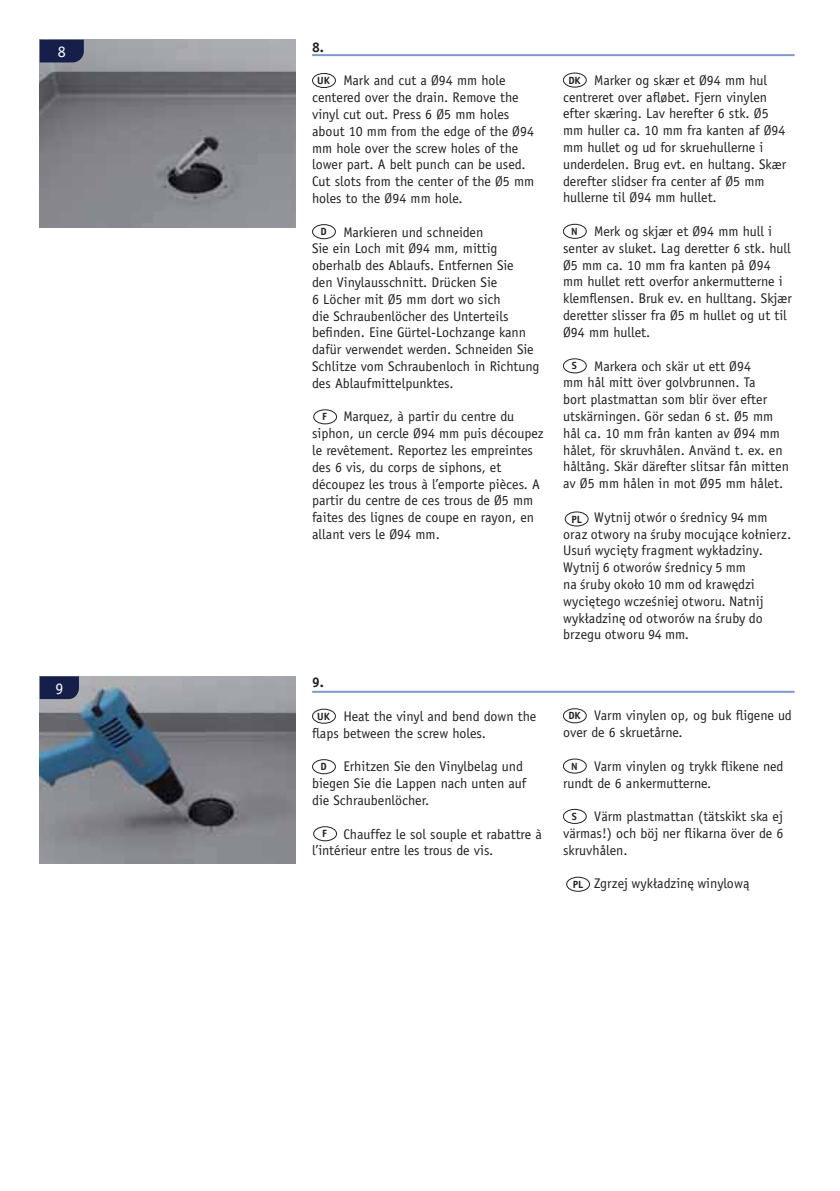
<style>
.page{position:relative;width:840px;height:1191px;background:#fff}
.page>*{position:absolute;margin:0;border:0;box-sizing:border-box;transform-origin:0 0}
.t1{font:16px "Officina Sans";color:#fff}
.t2{font:14px/16.8px "Officina Sans";color:#231f20}
.t3{font:14px/16.8px "Officina Sans Book ITC";color:#231f20}
.t4{font:700 14px "Officina Sans";color:#231f20}
.t5{font:700 10.4px "Officina Sans";color:#231f20}
</style>
<div class="page">
<hr style="left:312px;top:691px;width:482px;height:2px;background:#8198cd">
<img style="left:40px;top:676px;width:255px;height:187px">
<svg style="left:40px;top:676px;width:39px;height:23px"></svg>
<div style="left:312px;top:709px;width:23px;height:14px;border:1px solid #231f20;border-radius:50%"></div>
<div style="left:312px;top:759px;width:23px;height:15px;border:1px solid #231f20;border-radius:50%"></div>
<div style="left:313px;top:826px;width:24px;height:15px;border:1px solid #231f20;border-radius:50%"></div>
<div style="left:562px;top:708px;width:24px;height:15px;border:1px solid #231f20;border-radius:50%"></div>
<div style="left:562px;top:758px;width:24px;height:15px;border:1px solid #231f20;border-radius:50%"></div>
<div style="left:562px;top:809px;width:24px;height:15px;border:1px solid #231f20;border-radius:50%"></div>
<hr style="left:312px;top:54px;width:482px;height:2px;background:#8198cd">
<img style="left:40px;top:40px;width:255px;height:187px">
<svg style="left:40px;top:40px;width:44px;height:22px"></svg>
<div style="left:312px;top:73px;width:23px;height:15px;border:1px solid #231f20;border-radius:50%"></div>
<div style="left:312px;top:224px;width:23px;height:15px;border:1px solid #231f20;border-radius:50%"></div>
<div style="left:313px;top:409px;width:24px;height:15px;border:1px solid #231f20;border-radius:50%"></div>
<div style="left:562px;top:73px;width:24px;height:14px;border:1px solid #231f20;border-radius:50%"></div>
<div style="left:562px;top:224px;width:24px;height:15px;border:1px solid #231f20;border-radius:50%"></div>
<div style="left:562px;top:358px;width:24px;height:15px;border:1px solid #231f20;border-radius:50%"></div>
<div style="left:564px;top:511px;width:24px;height:15px;border:1px solid #231f20;border-radius:50%"></div>
<div style="left:566px;top:877px;width:23px;height:14px;border:1px solid #231f20;border-radius:50%"></div>
<p class="t1" style="left:58px;top:46px;width:9px">8</p>
<p class="t1" style="left:55px;top:682px;width:9px">9</p>
<p class="t4" style="left:312px;top:42px;width:13px">8.</p>
<p class="t2" style="left:312px;top:73px;width:223px;text-indent:31px">Mark and cut a Ø94 mm hole centered over the drain. Remove the vinyl cut out. Press 6 Ø5 mm holes about 10 mm from the edge of the Ø94 mm hole over the screw holes of the lower part. A belt punch can be used.<br>Cut slots from the center of the Ø5 mm holes to the Ø94 mm hole.</p>
<p class="t2" style="left:312px;top:225px;width:229px;text-indent:31px">Markieren und schneiden<br>Sie ein Loch mit Ø94 mm, mittig oberhalb des Ablaufs. Entfernen Sie<br>den Vinylausschnitt. Drücken Sie<br>6 Löcher mit Ø5 mm dort wo sich<br>die Schraubenlöcher des Unterteils befinden. Eine Gürtel-Lochzange kann dafür verwendet werden. Schneiden Sie Schlitze vom Schraubenloch in Richtung des Ablaufmittelpunktes.</p>
<p class="t2" style="left:312px;top:409px;width:233px;text-indent:31px">Marquez, à partir du centre du siphon, un cercle Ø94 mm puis découpez le revêtement. Reportez les empreintes des 6 vis, du corps de siphons, et découpez les trous à l’emporte pièces. A partir du centre de ces trous de Ø5 mm faites des lignes de coupe en rayon, en allant vers le Ø94 mm.</p>
<p class="t5" style="left:317px;top:77px;width:14px">UK</p>
<p class="t5" style="left:320px;top:228px;width:8px">D</p>
<p class="t5" style="left:322px;top:413px;width:6px">F</p>
<p class="t4" style="left:312px;top:677px;width:13px">9.</p>
<p class="t2" style="left:312px;top:709px;width:225px;text-indent:31px">Heat the vinyl and bend down the flaps between the screw holes.</p>
<p class="t2" style="left:312px;top:759px;width:215px;text-indent:31px">Erhitzen Sie den Vinylbelag und biegen Sie die Lappen nach unten auf die Schraubenlöcher.</p>
<p class="t2" style="left:312px;top:826px;width:231px;text-indent:31px">Chauffez le sol souple et rabattre à l’intérieur entre les trous de vis.</p>
<p class="t5" style="left:317px;top:712px;width:14px">UK</p>
<p class="t5" style="left:320px;top:762px;width:8px">D</p>
<p class="t5" style="left:322px;top:829px;width:6px">F</p>
<p class="t2" style="left:562px;top:73px;width:224px;text-indent:31px">Marker og skær et Ø94 mm hul centreret over afløbet. Fjern vinylen efter skæring. Lav herefter 6 stk. Ø5 mm huller ca. 10 mm fra kanten af Ø94 mm hullet og ud for skruehullerne i underdelen. Brug evt. en hultang. Skær derefter slidser fra center af Ø5 mm hullerne til Ø94 mm hullet.</p>
<p class="t2" style="left:562px;top:224px;width:230px;text-indent:31px">Merk og skjær et Ø94 mm hull i senter av sluket. Lag deretter 6 stk. hull Ø5 mm ca. 10 mm fra kanten på Ø94 mm hullet rett overfor ankermutterne i klemflensen. Bruk ev. en hulltang. Skjær deretter slisser fra Ø5 m hullet og ut til Ø94 mm hullet.</p>
<p class="t2" style="left:562px;top:358px;width:227px;text-indent:31px">Markera och skär ut ett Ø94<br>mm hål mitt över golvbrunnen. Ta<br>bort plastmattan som blir över efter utskärningen. Gör sedan 6 st. Ø5 mm hål ca. 10 mm från kanten av Ø94 mm hålet, för skruvhålen. Använd t. ex. en håltång. Skär därefter slitsar fån mitten av Ø5 mm hålen in mot Ø95 mm hålet.</p>
<p class="t3" style="left:562px;top:510px;width:229px;text-indent:31px">Wytnij otwór o średnicy 94 mm oraz otwory na śruby mocujące kołnierz.<br>Usuń wycięty fragment wykładziny.<br>Wytnij 6 otworów średnicy 5 mm<br>na śruby około 10 mm od krawędzi wyciętego wcześniej otworu. Natnij wykładzinę od otworów na śruby do brzegu otworu 94 mm.</p>
<p class="t5" style="left:568px;top:76px;width:14px">DK</p>
<p class="t5" style="left:571px;top:227px;width:8px">N</p>
<p class="t5" style="left:571px;top:362px;width:7px">S</p>
<p class="t5" style="left:571px;top:515px;width:12px">PL</p>
<p class="t2" style="left:562px;top:708px;width:230px;text-indent:31px">Varm vinylen op, og buk fligene ud over de 6 skruetårne.</p>
<p class="t2" style="left:562px;top:759px;width:222px;text-indent:31px">Varm vinylen og trykk flikene ned rundt de 6 ankermutterne.</p>
<p class="t2" style="left:562px;top:809px;width:222px;text-align:justify;text-indent:31px">Värm plastmattan (tätskikt ska ej värmas!) och böj ner flikarna över de 6 skruvhålen.</p>
<p class="t3" style="left:594px;top:876px;width:156px">Zgrzej wykładzinę winylową</p>
<p class="t5" style="left:568px;top:712px;width:14px">DK</p>
<p class="t5" style="left:571px;top:762px;width:8px">N</p>
<p class="t5" style="left:571px;top:812px;width:7px">S</p>
<p class="t5" style="left:572px;top:880px;width:12px">PL</p>
</div>
